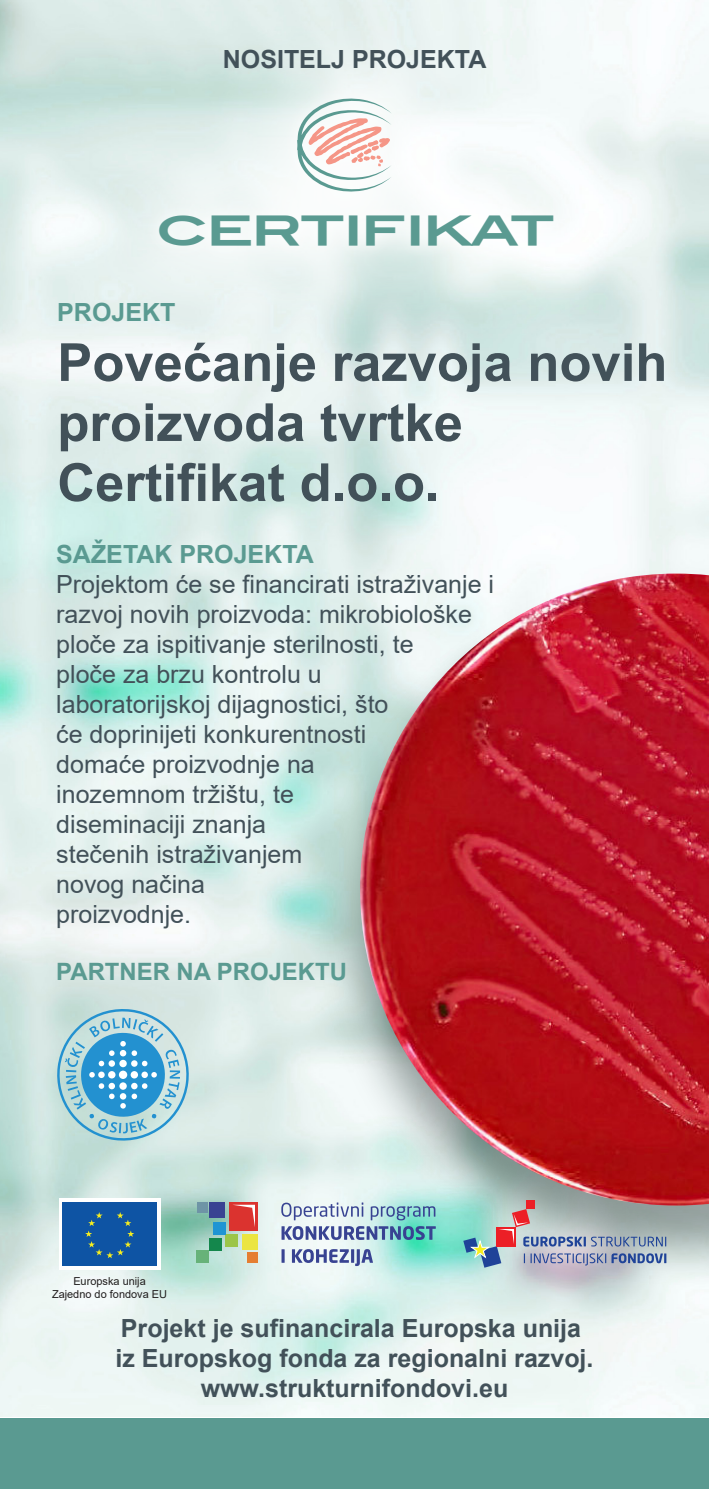
<style>
.page{position:relative;width:709px;height:1489px;background:#fff}
.page>*{position:absolute;margin:0;border:0;box-sizing:border-box;transform-origin:0 0}
.t1{font:700 52.5px/60px "Arial";color:#425159}
.t2{font:40.25px "Blair ITCTT Bold";letter-spacing:-.05em;color:#5a9a91;scale:1.2 1}
.t3{font:25px/30px "Arial";color:#425159}
.t4{font:700 25px/30px "Arial";color:#425159;text-align:center}
.t5{font:700 25px "Arial";color:#5a9a91}
.t6{font:700 24px "Arial";color:#5a9a91}
.t7{font:11px/13.2px "Arial";color:#211e1e;text-align:center}
</style>
<div class="page">
<img style="left:0;top:0;width:709px;height:1416px">
<div style="left:0;top:1417px;width:709px;height:71px;background:#5a9a91"></div>
<img style="left:303px;top:554px;width:406px;height:745px">
<img style="left:360px;top:573px;width:349px;height:632px">
<img style="left:28px;top:0;width:655px;height:378px">
<img style="left:132px;top:76px;width:444px;height:201px">
<svg style="left:297px;top:98px;width:95px;height:94px"></svg>
<div style="left:59px;top:1197px;width:101px;height:72px;background:#fff"></div>
<svg style="left:56px;top:1007px;width:134px;height:135px;background:#8fc5d9"></svg>
<div style="left:526px;top:1200px;width:9px;height:8px;background:#ec1f26"></div>
<svg style="left:463px;top:1208px;width:203px;height:59px;background:#a3adb6"></svg>
<div style="left:62px;top:1201px;width:95px;height:64px;background:#0e54a4"></div>
<svg style="left:85px;top:1212px;width:49px;height:46px"></svg>
<div style="left:230px;top:1201px;width:28px;height:28px;background:#db332f"></div>
<svg style="left:233px;top:1204px;width:22px;height:23px"></svg>
<div style="left:242px;top:1234px;width:16px;height:15px;background:#ebe540"></div>
<div style="left:225px;top:1234px;width:13px;height:12px;background:#9cc548"></div>
<div style="left:247px;top:1252px;width:11px;height:10px;background:#e57e32"></div>
<div style="left:213px;top:1221px;width:12px;height:13px;background:#1f95d3"></div>
<div style="left:209px;top:1238px;width:12px;height:12px;background:#14874c"></div>
<div style="left:209px;top:1201px;width:16px;height:16px;background:#394392"></div>
<div style="left:197px;top:1250px;width:12px;height:12px;background:#67b279"></div>
<svg style="left:281px;top:1202px;width:155px;height:37px;background:#9cbbce"></svg>
<svg style="left:281px;top:1249px;width:4px;height:13px"></svg>
<svg style="left:292px;top:1248px;width:81px;height:17px"></svg>
<div style="left:197px;top:1201px;width:10px;height:11px;background:#6e94a6"></div>
<p class="t4" style="left:223px;top:44px;width:265px">NOSITELJ PROJEKTA</p>
<h2 class="t2" style="left:155px;top:205px;width:334px">CERTIFIKAT</h2>
<p class="t5" style="left:57px;top:294px;width:120px">PROJEKT</p>
<h1 class="t1" style="left:57px;top:333px;width:611px">Povećanje razvoja novih proizvoda tvrtke<br>Certifikat d.o.o.</h1>
<p class="t5" style="left:56px;top:536px;width:259px">SAŽETAK PROJEKTA</p>
<p class="t3" style="left:56px;top:569px;width:439px">Projektom će se financirati istraživanje i razvoj novih proizvoda: mikrobiološke ploče za ispitivanje sterilnosti, te<br>ploče za brzu kontrolu u<br>laboratorijskoj dijagnostici, što<br>će doprinijeti konkurentnosti<br>domaće proizvodnje na<br>inozemnom tržištu, te<br>diseminaciji znanja<br>stečenih istraživanjem<br>novog načina<br>proizvodnje.</p>
<p class="t6" style="left:56px;top:954px;width:292px">PARTNER NA PROJEKTU</p>
<p class="t7" style="left:52px;top:1273px;width:117px">Europska unija<br>Zajedno do fondova EU</p>
<p class="t4" style="left:115px;top:1312px;width:479px">Projekt je sufinancirala Europska unija iz Europskog fonda za regionalni razvoj. www.strukturnifondovi.eu</p>
</div>
